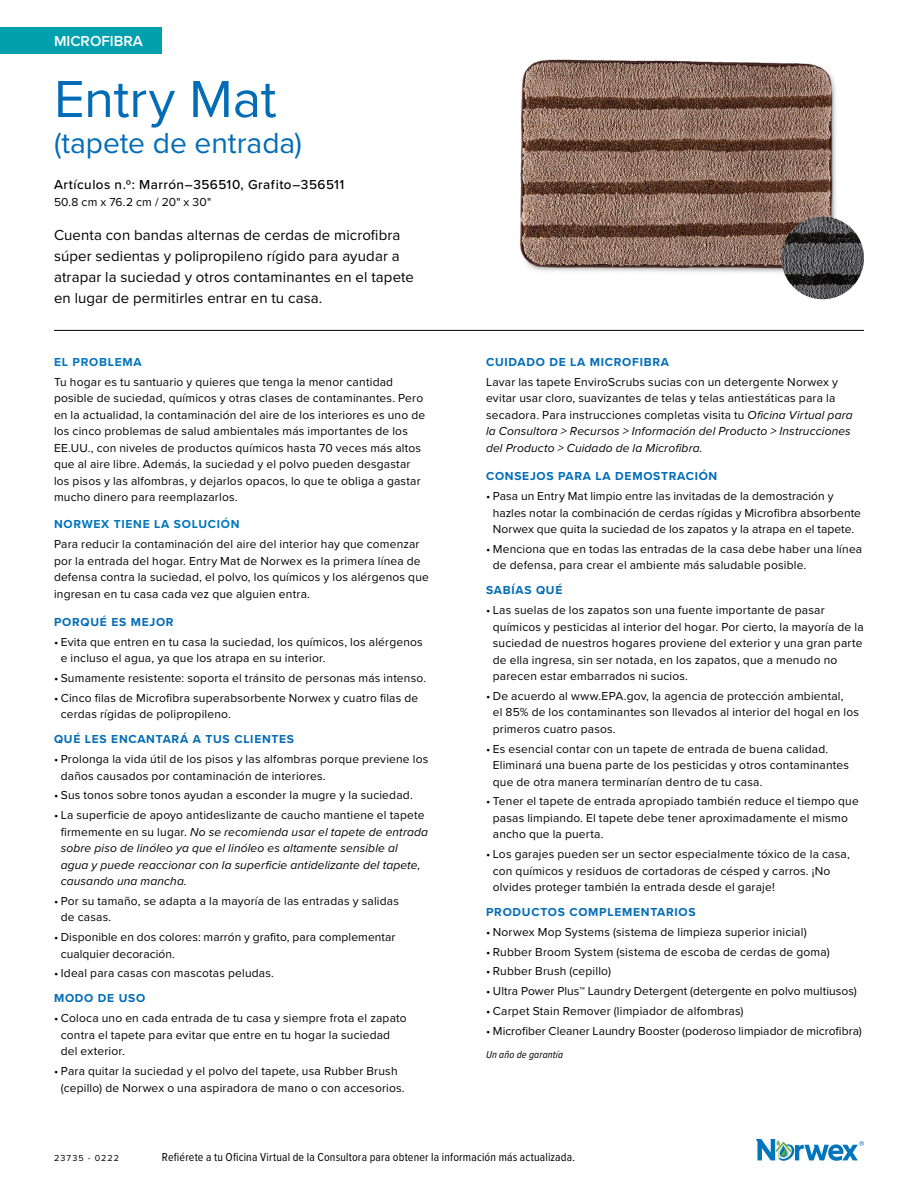
<style>
.page{position:relative;width:918px;height:1188px;background:#fff}
.page>*{position:absolute;margin:0;border:0;box-sizing:border-box;transform-origin:0 0}
.t1{font:54px "Proxima Nova";letter-spacing:-.005em;color:#026cb6}
.t2{font:30px "Proxima Nova";letter-spacing:-.005em;color:#026cb6}
.t3{font:15px/21px "Proxima Nova";letter-spacing:.005em;color:#000}
.t4{font:600 15px "Proxima Nova";color:#fff}
.t5{font:500 13.5px "Proxima Nova";letter-spacing:.035em;color:#000}
.t6{font:12px/16.5px "Proxima Nova";letter-spacing:.015em;color:#000}
.t7{font:italic 12px/16.5px "Proxima Nova";letter-spacing:.01em;color:#000}
.t8{font:700 12px "Proxima Nova";letter-spacing:.06em;color:#026cb6}
.t9{font:12px "Proxima Nova Cond";letter-spacing:.015em;color:#000}
.t10{font:700 12px "Proxima Nova";letter-spacing:.06em;color:#0075bc}
.t11{font:italic 10.5px "Proxima Nova Cond";letter-spacing:.015em;color:#000}
.t12{font:9px "Proxima Nova";letter-spacing:.12em;color:#000}
.s1{font-style:normal}
.s2{font-style:italic}
</style>
<div class="page">
<div style="left:0;top:27px;width:162px;height:27px;background:#00a0af"></div>
<hr style="left:54px;top:330px;width:810px;height:1px;background:#000">
<svg style="left:756px;top:1139px;width:108px;height:22px"></svg>
<img style="left:520px;top:59px;width:343px;height:241px">
<img style="left:781px;top:217px;width:83px;height:82px;border-radius:41px">
<p class="t4" style="left:54px;top:32px;width:91px">MICROFIBRA</p>
<h1 class="t1" style="left:54px;top:67px;width:224px">Entry Mat</h1>
<h2 class="t2" style="left:54px;top:125px;width:250px">(tapete de entrada)</h2>
<p class="t5" style="left:54px;top:176px;width:292px">Artículos n.º: Marrón–356510, Grafito–356511</p>
<p class="t6" style="left:54px;top:194px;width:159px">50.8 cm x 76.2 cm / 20" x 30"</p>
<p class="t3" style="left:54px;top:225px;width:362px">Cuenta con bandas alternas de cerdas de microfibra súper sedientas y polipropileno rígido para ayudar a atrapar la suciedad y otros contaminantes en el tapete en lugar de permitirles entrar en tu casa.</p>
<p class="t10" style="left:54px;top:355px;width:89px">EL PROBLEMA</p>
<p class="t6" style="left:54px;top:374px;width:373px">Tu hogar es tu santuario y quieres que tenga la menor cantidad posible de suciedad, químicos y otras clases de contaminantes. Pero en la actualidad, la contaminación del aire de los interiores es uno de los cinco problemas de salud ambientales más importantes de los EE.UU., con niveles de productos químicos hasta 70 veces más altos que al aire libre. Además, la suciedad y el polvo pueden desgastar los pisos y las alfombras, y dejarlos opacos, lo que te obliga a gastar mucho dinero para reemplazarlos.</p>
<p class="t10" style="left:54px;top:517px;width:187px">NORWEX TIENE LA SOLUCIÓN</p>
<p class="t6" style="left:54px;top:536px;width:376px">Para reducir la contaminación del aire del interior hay que comenzar por la entrada del hogar. Entry Mat de Norwex es la primera línea de defensa contra la suciedad, el polvo, los químicos y los alérgenos que ingresan en tu casa cada vez que alguien entra.</p>
<p class="t8" style="left:54px;top:615px;width:121px">PORQUÉ ES MEJOR</p>
<p class="t6" style="left:61px;top:634px;width:364px;text-indent:-7px">• Evita que entren en tu casa la suciedad, los químicos, los alérgenos e incluso el agua, ya que los atrapa en su interior.</p>
<p class="t6" style="left:54px;top:670px;width:374px">• Sumamente resistente: soporta el tránsito de personas más intenso.</p>
<p class="t6" style="left:61px;top:690px;width:359px;text-indent:-7px">• Cinco filas de Microfibra superabsorbente Norwex y cuatro filas de cerdas rígidas de polipropileno.</p>
<p class="t8" style="left:54px;top:732px;width:242px">QUÉ LES ENCANTARÁ A TUS CLIENTES</p>
<p class="t6" style="left:61px;top:751px;width:369px;text-indent:-7px">• Prolonga la vida útil de los pisos y las alfombras porque previene los daños causados por contaminación de interiores.</p>
<p class="t6" style="left:54px;top:787px;width:360px">• Sus tonos sobre tonos ayudan a esconder la mugre y la suciedad.</p>
<p class="t7" style="left:61px;top:807px;width:369px;text-indent:-7px"><span class="s1">• La superficie de apoyo antideslizante de caucho mantiene el tapete firmemente en su lugar.</span> No se recomienda usar el tapete de entrada sobre piso de linóleo ya que el linóleo es altamente sensible al agua y puede reaccionar con la superficie antidelizante del tapete, causando una mancha.</p>
<p class="t6" style="left:61px;top:893px;width:340px;text-indent:-7px">• Por su tamaño, se adapta a la mayoría de las entradas y salidas de casas.</p>
<p class="t6" style="left:61px;top:929px;width:336px;text-indent:-7px">• Disponible en dos colores: marrón y grafito, para complementar cualquier decoración.</p>
<p class="t6" style="left:54px;top:965px;width:222px">• Ideal para casas con mascotas peludas.</p>
<p class="t8" style="left:54px;top:991px;width:93px">MODO DE USO</p>
<p class="t6" style="left:61px;top:1010px;width:347px;text-indent:-7px">• Coloca uno en cada entrada de tu casa y siempre frota el zapato contra el tapete para evitar que entre en tu hogar la suciedad del exterior.</p>
<p class="t6" style="left:54px;top:1063px;width:352px;text-align:center">• Para quitar la suciedad y el polvo del tapete, usa Rubber Brush (cepillo) de Norwex o una aspiradora de mano o con accesorios.</p>
<p class="t8" style="left:486px;top:355px;width:185px">CUIDADO DE LA MICROFIBRA</p>
<p class="t6" style="left:486px;top:374px;width:368px">Lavar las tapete EnviroScrubs sucias con un detergente Norwex y evitar usar cloro, suavizantes de telas y telas antiestáticas para la secadora. Para instrucciones completas visita tu <span class="s2">Oficina Virtual para la Consultora &gt; Recursos &gt; Información del Producto &gt; Instrucciones del Producto &gt; Cuidado de la Microfibra.</span></p>
<p class="t8" style="left:486px;top:469px;width:233px">CONSEJOS PARA LA DEMOSTRACIÓN</p>
<p class="t6" style="left:493px;top:488px;width:370px;text-indent:-7px">• Pasa un Entry Mat limpio entre las invitadas de la demostración y hazles notar la combinación de cerdas rígidas y Microfibra absorbente<br>Norwex que quita la suciedad de los zapatos y la atrapa en el tapete.</p>
<p class="t6" style="left:493px;top:541px;width:371px;text-indent:-7px">• Menciona que en todas las entradas de la casa debe haber una línea de defensa, para crear el ambiente más saludable posible.</p>
<p class="t8" style="left:486px;top:583px;width:78px">SABÍAS QUÉ</p>
<p class="t6" style="left:493px;top:602px;width:372px;text-indent:-7px">• Las suelas de los zapatos son una fuente importante de pasar químicos y pesticidas al interior del hogar. Por cierto, la mayoría de la suciedad de nuestros hogares proviene del exterior y una gran parte de ella ingresa, sin ser notada, en los zapatos, que a menudo no parecen estar embarrados ni sucios.</p>
<p class="t6" style="left:493px;top:688px;width:368px;text-indent:-7px">• De acuerdo al www.EPA.gov, la agencia de protección ambiental,<br>el 85% de los contaminantes son llevados al interior del hogal en los primeros cuatro pasos.</p>
<p class="t6" style="left:493px;top:741px;width:358px;text-indent:-7px">• Es esencial contar con un tapete de entrada de buena calidad.<br>Eliminará una buena parte de los pesticidas y otros contaminantes que de otra manera terminarían dentro de tu casa.</p>
<p class="t6" style="left:493px;top:793px;width:368px;text-indent:-7px">• Tener el tapete de entrada apropiado también reduce el tiempo que pasas limpiando. El tapete debe tener aproximadamente el mismo ancho que la puerta.</p>
<p class="t6" style="left:493px;top:846px;width:359px;text-indent:-7px">• Los garajes pueden ser un sector especialmente tóxico de la casa, con químicos y residuos de cortadoras de césped y carros. ¡No olvides proteger también la entrada desde el garaje!</p>
<p class="t8" style="left:486px;top:905px;width:211px">PRODUCTOS COMPLEMENTARIOS</p>
<p class="t6" style="left:486px;top:924px;width:322px">• Norwex Mop Systems (sistema de limpieza superior inicial)</p>
<p class="t6" style="left:486px;top:944px;width:345px">• Rubber Broom System (sistema de escoba de cerdas de goma)</p>
<p class="t6" style="left:486px;top:963px;width:127px">• Rubber Brush (cepillo)</p>
<p class="t6" style="left:486px;top:983px;width:372px">• Ultra Power Plus™ Laundry Detergent (detergente en polvo multiusos)</p>
<p class="t6" style="left:486px;top:1003px;width:259px">• Carpet Stain Remover (limpiador de alfombras)</p>
<p class="t6" style="left:486px;top:1023px;width:377px">• Microfiber Cleaner Laundry Booster (poderoso limpiador de microfibra)</p>
<p class="t11" style="left:486px;top:1048px;width:79px">Un año de garantía</p>
<p class="t12" style="left:54px;top:1152px;width:67px">23735 - 0222</p>
<p class="t9" style="left:162px;top:1150px;width:415px">Refiérete a tu Oficina Virtual de la Consultora para obtener la información más actualizada.</p>
</div>
